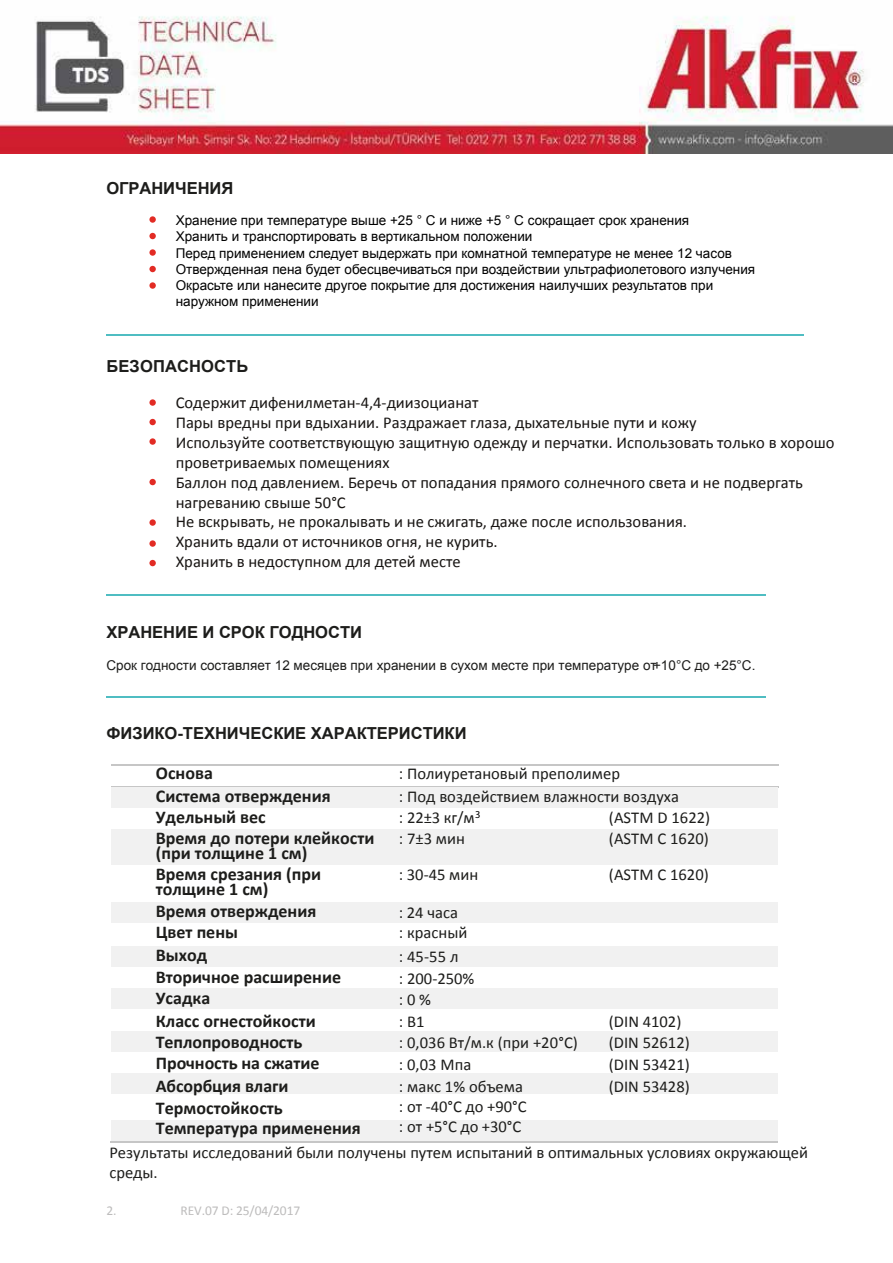
<style>
.page{position:relative;width:893px;height:1263px;background:#fff}
.page>*{position:absolute;margin:0;border:0;box-sizing:border-box;transform-origin:0 0}
.t1{font:700 18px/36px "Calibri";color:#1d1d1b}
.t2{font:16.5px/19.8px "Calibri";color:#181513}
.t3{font:16.5px/19.8px "Calibri";color:#1d1d1b}
.t4{font:700 16.5px "Arial";color:#1d1d1b}
.t5{font:13.5px/16.2px "Arial";color:#020202}
.t6{font:13.5px "Arial";color:#1d1d1b}
.t7{font:13.5px "Calibri";letter-spacing:-.01em;color:#bdbcbc}
</style>
<div class="page">
<hr style="left:106px;top:696px;width:660px;height:2px;background:#4fbdc2">
<hr style="left:106px;top:595px;width:660px;height:1px;background:#4fbdc2">
<div style="left:149px;top:266px;width:7px;height:6px;background:#e22b24;border-radius:50%"></div>
<svg style="left:149px;top:216px;width:7px;height:7px"></svg>
<svg style="left:149px;top:249px;width:7px;height:7px"></svg>
<div style="left:149px;top:233px;width:7px;height:6px;background:#e22b24;border-radius:50%"></div>
<svg style="left:149px;top:282px;width:7px;height:7px"></svg>
<hr style="left:106px;top:334px;width:698px;height:1px;background:#4fbdc2">
<div style="left:149px;top:399px;width:7px;height:7px;background:#e22b24;border-radius:50%"></div>
<div style="left:149px;top:438px;width:7px;height:7px;background:#e22b24;border-radius:50%"></div>
<div style="left:149px;top:419px;width:7px;height:6px;background:#e22b24;border-radius:50%"></div>
<div style="left:149px;top:540px;width:7px;height:7px;background:#e22b24;border-radius:50%"></div>
<div style="left:149px;top:479px;width:7px;height:6px;background:#e22b24;border-radius:50%"></div>
<div style="left:149px;top:519px;width:7px;height:7px;background:#e22b24;border-radius:50%"></div>
<div style="left:149px;top:560px;width:7px;height:6px;background:#e22b24;border-radius:50%"></div>
<div style="left:112px;top:988px;width:666px;height:21px;background:#f1f1f1"></div>
<hr style="left:112px;top:764px;width:667px;height:2px;background:#c6c6c6">
<hr style="left:112px;top:786px;width:667px;height:1px;background:#c6c6c6">
<hr style="left:110px;top:1141px;width:668px;height:1px;background:#c6c6c6">
<div style="left:112px;top:1032px;width:666px;height:20px;background:#f1f1f1"></div>
<div style="left:112px;top:946px;width:666px;height:20px;background:#f1f1f1"></div>
<div style="left:112px;top:829px;width:666px;height:36px;background:#f1f1f1"></div>
<div style="left:112px;top:787px;width:666px;height:20px;background:#f1f1f1"></div>
<div style="left:112px;top:1074px;width:666px;height:20px;background:#f1f1f1"></div>
<div style="left:112px;top:903px;width:666px;height:20px;background:#f1f1f1"></div>
<div style="left:112px;top:1120px;width:666px;height:20px;background:#f1f1f1"></div>
<img style="left:0;top:16px;width:893px;height:137px">
<p class="t4" style="left:106px;top:177px;width:128px">ОГРАНИЧЕНИЯ</p>
<p class="t5" style="left:176px;top:212px;width:581px">Хранение при температуре выше +25 ° C и ниже +5 ° C сокращает срок хранения<br>Хранить и транспортировать в вертикальном положении<br>Перед применением следует выдержать при комнатной температуре не менее 12 часов Отвержденная пена будет обесцвечиваться при воздействии ультрафиолетового излучения Окрасьте или нанесите другое покрытие для достижения наилучших результатов при наружном применении</p>
<p class="t4" style="left:106px;top:355px;width:143px">БЕЗОПАСНОСТЬ</p>
<p class="t2" style="left:176px;top:393px;width:660px">Содержит дифенилметан-4,4-диизоцианат<br>Пары вредны при вдыхании. Раздражает глаза, дыхательные пути и кожу<br>Используйте соответствующую защитную одежду и перчатки. Использовать только в хорошо проветриваемых помещениях<br>Баллон под давлением. Беречь от попадания прямого солнечного света и не подвергать нагреванию свыше 50°C<br>Не вскрывать, не прокалывать и не сжигать, даже после использования.<br>Хранить вдали от источников огня, не курить.<br>Хранить в недоступном для детей месте</p>
<p class="t4" style="left:106px;top:621px;width:257px">ХРАНЕНИЕ И СРОК ГОДНОСТИ</p>
<p class="t6" style="left:106px;top:656px;width:650px">Срок годности составляет 12 месяцев при хранении в сухом месте при температуре от +10°C до +25°C.</p>
<p class="t4" style="left:106px;top:722px;width:362px">ФИЗИКО-ТЕХНИЧЕСКИЕ ХАРАКТЕРИСТИКИ</p>
<p class="t1" style="left:156px;top:755px;width:59px">Основа</p>
<p class="t3" style="left:399px;top:764px;width:223px">: Полиуретановый преполимер</p>
<p class="t1" style="left:156px;top:778px;width:176px">Система отверждения</p>
<p class="t3" style="left:399px;top:787px;width:282px">: Под воздействием влажности воздуха</p>
<p class="t1" style="left:156px;top:799px;width:111px">Удельный вес</p>
<p class="t3" style="left:399px;top:808px;width:83px">: 22±3 кг/м<sup>3</sup></p>
<p class="t3" style="left:609px;top:807px;width:103px">(ASTM D 1622)</p>
<p class="t1" style="left:156px;top:820px;width:220px">Время до потери клейкости</p>
<p class="t3" style="left:399px;top:829px;width:68px">: 7±3 мин</p>
<p class="t3" style="left:609px;top:829px;width:102px">(ASTM C 1620)</p>
<p class="t1" style="left:156px;top:835px;width:153px">(при толщине 1 см) толщине 1 см)</p>
<p class="t1" style="left:156px;top:856px;width:167px">Время срезания (при</p>
<p class="t3" style="left:399px;top:865px;width:81px">: 30-45 мин</p>
<p class="t3" style="left:609px;top:865px;width:101px">(ASTM C 1620)</p>
<p class="t1" style="left:156px;top:893px;width:162px">Время отверждения</p>
<p class="t3" style="left:399px;top:902px;width:61px">: 24 часа</p>
<p class="t1" style="left:156px;top:914px;width:84px">Цвет пены</p>
<p class="t3" style="left:399px;top:922px;width:70px">: красный</p>
<p class="t1" style="left:156px;top:937px;width:53px">Выход</p>
<p class="t3" style="left:399px;top:946px;width:61px">: 45-55 л</p>
<p class="t1" style="left:156px;top:959px;width:187px">Вторичное расширение</p>
<p class="t3" style="left:399px;top:968px;width:77px">: 200-250%</p>
<p class="t1" style="left:156px;top:980px;width:56px">Усадка</p>
<p class="t3" style="left:399px;top:989px;width:34px">: 0 %</p>
<p class="t1" style="left:156px;top:1003px;width:161px">Класс огнестойкости</p>
<p class="t3" style="left:399px;top:1012px;width:27px">: В1</p>
<p class="t1" style="left:156px;top:1024px;width:148px">Теплопроводность</p>
<p class="t3" style="left:399px;top:1033px;width:180px">: 0,036 Вт/м.к (при +20°C)</p>
<p class="t3" style="left:609px;top:1012px;width:74px">(DIN 4102)</p>
<p class="t3" style="left:609px;top:1033px;width:82px">(DIN 52612)</p>
<p class="t1" style="left:156px;top:1045px;width:165px">Прочность на сжатие</p>
<p class="t3" style="left:399px;top:1054px;width:74px">: 0,03 Мпа</p>
<p class="t3" style="left:609px;top:1054px;width:82px">(DIN 53421)</p>
<p class="t1" style="left:156px;top:1068px;width:134px">Абсорбция влаги</p>
<p class="t3" style="left:399px;top:1077px;width:126px">: макс 1% объема</p>
<p class="t3" style="left:609px;top:1077px;width:82px">(DIN 53428)</p>
<p class="t1" style="left:156px;top:1090px;width:129px">Термостойкость</p>
<p class="t3" style="left:399px;top:1097px;width:129px">: от -40°C до +90°C</p>
<p class="t1" style="left:156px;top:1110px;width:207px">Температура применения</p>
<p class="t3" style="left:399px;top:1117px;width:124px">: от +5°C до +30°C</p>
<p class="t3" style="left:109px;top:1143px;width:700px">Результаты исследований были получены путем испытаний в оптимальных условиях окружающей среды.</p>
<p class="t7" style="left:106px;top:1202px;width:12px">2.</p>
<p class="t7" style="left:181px;top:1202px;width:121px">REV.07 D: 25/04/2017</p>
</div>
